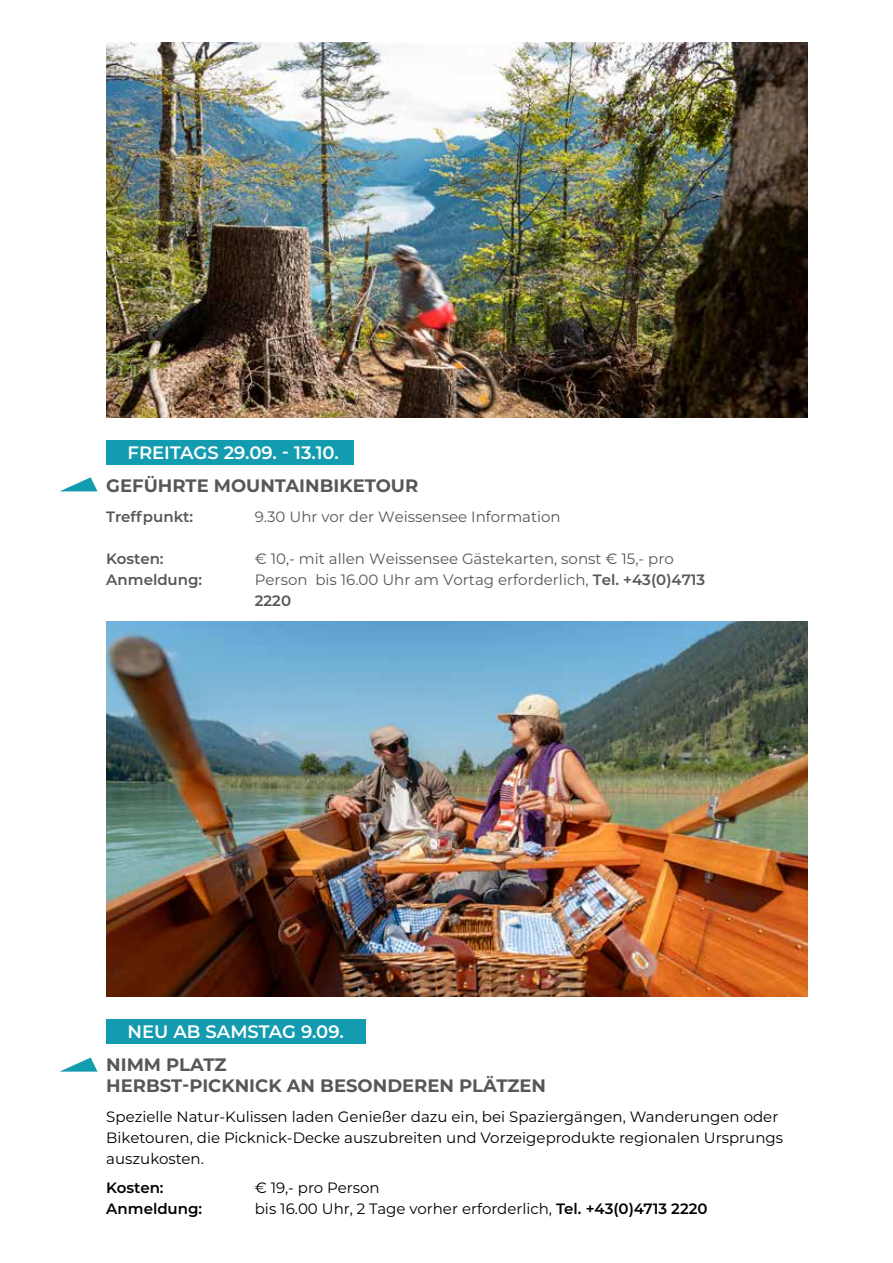
<style>
.page{position:relative;width:893px;height:1263px;background:#fff}
.page>*{position:absolute;margin:0;border:0;box-sizing:border-box;transform-origin:0 0}
.t1{font:700 18px/21px "Montserrat";color:#575756}
.t2{font:600 18px "Montserrat";color:#fff}
.t3{font:15px/21px "Montserrat";color:#000}
.t4{font:15px/21px "Montserrat";color:#575756}
.t5{font:600 15px/21px "Montserrat";color:#575756}
.t6{font:600 15px "Montserrat";color:#000}
.s1{font-weight:600}
</style>
<div class="page">
<img style="left:106px;top:43px;width:702px;height:375px">
<div style="left:106px;top:440px;width:248px;height:25px;background:#139caf"></div>
<img style="left:106px;top:622px;width:702px;height:375px">
<div style="left:106px;top:1020px;width:260px;height:24px;background:#139caf"></div>
<svg style="left:61px;top:1057px;width:36px;height:14px"></svg>
<svg style="left:60px;top:477px;width:37px;height:14px"></svg>
<p class="t2" style="left:128px;top:439px;width:213px">FREITAGS 29.09. - 13.10.</p>
<p class="t1" style="left:106px;top:474px;width:313px">GEFÜHRTE MOUNTAINBIKETOUR</p>
<p class="t5" style="left:106px;top:505px;width:88px">Treffpunkt:</p>
<p class="t5" style="left:106px;top:547px;width:97px">Kosten:<br>Anmeldung:</p>
<p class="t4" style="left:255px;top:505px;width:307px">9.30 Uhr vor der Weissensee Information</p>
<p class="t4" style="left:255px;top:547px;width:452px">€ 10,- mit allen Weissensee Gästekarten, sonst € 15,- pro<br>Person bis 16.00 Uhr am Vortag erforderlich, <span class="s1">Tel. +43(0)4713<br>2220</span></p>
<p class="t2" style="left:128px;top:1018px;width:218px">NEU AB SAMSTAG 9.09.</p>
<p class="t1" style="left:106px;top:1053px;width:441px">NIMM PLATZ<br>HERBST-PICKNICK AN BESONDEREN PLÄTZEN</p>
<p class="t3" style="left:106px;top:1105px;width:678px">Spezielle Natur-Kulissen laden Genießer dazu ein, bei Spaziergängen, Wanderungen oder<br>Biketouren, die Picknick-Decke auszubreiten und Vorzeigeprodukte regionalen Ursprungs auszukosten.</p>
<p class="t6" style="left:106px;top:1177px;width:59px">Kosten:</p>
<p class="t3" style="left:255px;top:1177px;width:126px">€ 19,- pro Person</p>
<p class="t6" style="left:106px;top:1198px;width:97px">Anmeldung:</p>
<p class="t3" style="left:255px;top:1198px;width:454px">bis 16.00 Uhr, 2 Tage vorher erforderlich, <span class="s1">Tel. +43(0)4713 2220</span></p>
</div>
